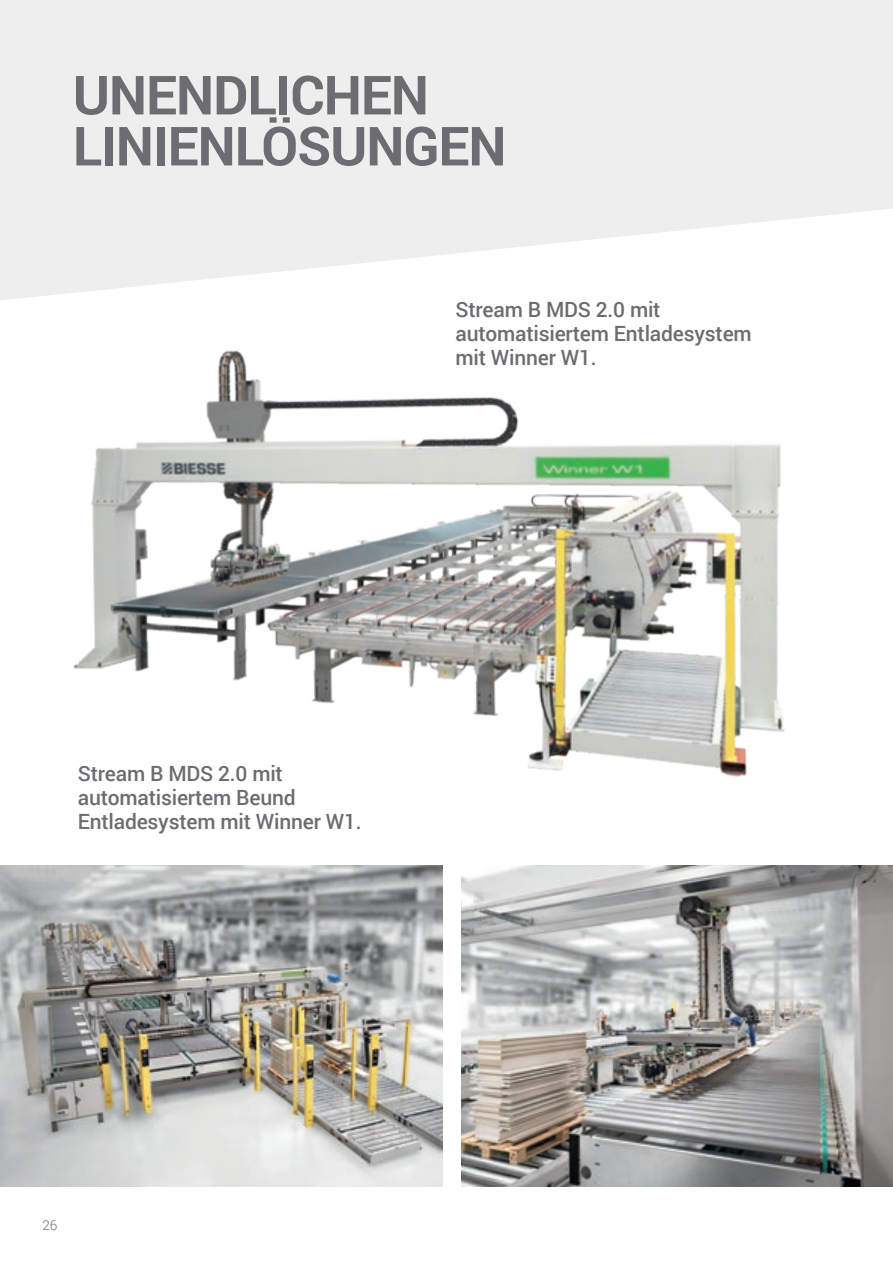
<style>
.page{position:relative;width:893px;height:1263px;background:#fff}
.page>*{position:absolute;margin:0;border:0;box-sizing:border-box;transform-origin:0 0}
._1_TITOLO_GRIGIO{font:700 54px "Roboto";letter-spacing:-.02em;color:#6c6d70}
.t1{font:500 21px/24px "Roboto";letter-spacing:-.01em;color:#6c6d70}
.t2{font:300 13.5px "Roboto";color:#6c6d70}
</style>
<div class="page">
<svg style="left:0;top:0;width:893px;height:300px;fill:#eeeeef"></svg>
<img style="left:73px;top:350px;width:712px;height:427px">
<img style="left:462px;top:865px;width:431px;height:321px">
<img style="left:0;top:865px;width:442px;height:321px">
<p class="_1_TITOLO_GRIGIO" style="left:73px;top:57px;width:358px">UNENDLICHEN</p>
<p class="_1_TITOLO_GRIGIO" style="left:73px;top:108px;width:435px">LINIENLÖSUNGEN</p>
<p class="t1" style="left:455px;top:297px;width:298px">Stream B MDS 2.0 mit automatisiertem Entladesystem mit Winner W1.</p>
<p class="t1" style="left:78px;top:761px;width:219px">Stream B MDS 2.0 mit automatisiertem Beund</p>
<p class="t1" style="left:78px;top:809px;width:285px">Entladesystem mit Winner W1.</p>
<p class="t2" style="left:42px;top:1215px;width:16px">26</p>
</div>
